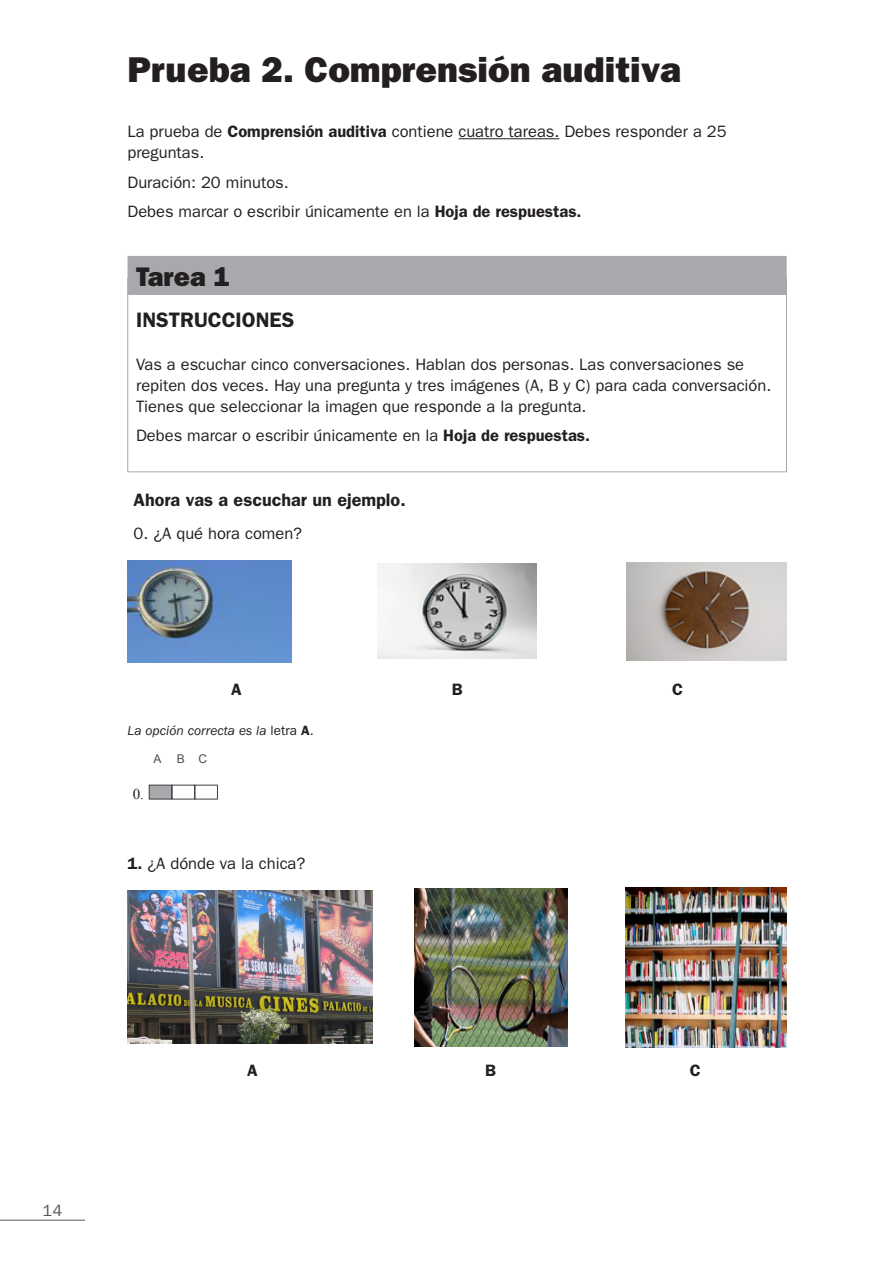
<style>
.page{position:relative;width:893px;height:1263px;background:#fff}
.page>*{position:absolute;margin:0;border:0;box-sizing:border-box;transform-origin:0 0}
.TÍTULO_PRUEBA{font:36px "ITC Franklin Gothic Std Hvy";color:#231f20}
.GENERAL-TAREA{font:27px "ITC Franklin Gothic Std Hvy";color:#231f20}
.GENERAL-APARTADO-INS{font:600 21px "ITC Franklin Gothic Std";color:#231f20}
.ENCABEZADO{font:600 18px "ITC Franklin Gothic Std";color:#231f20}
.GENERAL-PARRAFO-1{font:16.5px/21px "ITC Franklin Gothic Std";color:#231f20}
.TABLA-PARRAFO-IZQUIE{font:16.5px "ITC Franklin Gothic Std";color:#231f20}
.TABLA-PARRAFO-CENTRO{font:600 16.5px "ITC Franklin Gothic Std";color:#231f20}
.TABLA-PARRAFO-IZQUIE-2{font:600 16.5px "ITC Franklin Gothic Std";color:#231f20}
.t1{font:16.5px "ITC Franklin Gothic Std";color:#57585a}
.GENERAL-PARRAFO-1-2{font:15px "Times New Roman";color:#231f20}
.GENERAL-PARRAFO-1-3{font:italic 13.5px "ITC Franklin Gothic Std";color:#231f20}
.t2{font:12px "Arial";color:#4d4d4d}
.s1{font-weight:600}
.s2{font-style:normal}
.s3{font-weight:600;font-style:normal}
</style>
<div class="page">
<hr style="left:0;top:1220px;width:85px;height:1px;background:#57585a">
<hr style="left:458px;top:138px;width:101px;height:1px;background:#231f20">
<div style="left:128px;top:256px;width:659px;height:39px;background:#a8a9ad"></div>
<img style="left:128px;top:560px;width:164px;height:102px">
<img style="left:378px;top:564px;width:159px;height:95px">
<img style="left:627px;top:562px;width:160px;height:98px">
<div style="left:149px;top:785px;width:23px;height:14px;background:#a8a9ad;border:1px solid #3e3e3f"></div>
<img style="left:128px;top:890px;width:244px;height:153px">
<img style="left:414px;top:888px;width:153px;height:158px">
<img style="left:625px;top:887px;width:162px;height:160px">
<p class="TÍTULO_PRUEBA" style="left:127px;top:49px;width:555px">Prueba 2. Comprensión auditiva</p>
<p class="GENERAL-PARRAFO-1" style="left:127px;top:121px;width:601px">La prueba de <span class="s1">Comprensión auditiva</span> contiene cuatro tareas. Debes responder a 25 preguntas.</p>
<p class="GENERAL-PARRAFO-1" style="left:127px;top:172px;width:163px">Duración: 20 minutos.</p>
<p class="GENERAL-PARRAFO-1" style="left:127px;top:201px;width:456px">Debes marcar o escribir únicamente en la <span class="s1">Hoja de respuestas.</span></p>
<p class="GENERAL-TAREA" style="left:136px;top:261px;width:95px">Tarea 1</p>
<p class="GENERAL-APARTADO-INS" style="left:136px;top:308px;width:160px">INSTRUCCIONES</p>
<p class="GENERAL-PARRAFO-1" style="left:136px;top:354px;width:637px">Vas a escuchar cinco conversaciones. Hablan dos personas. Las conversaciones se repiten dos veces. Hay una pregunta y tres imágenes (A, B y C) para cada conversación.<br>Tienes que seleccionar la imagen que responde a la pregunta.</p>
<p class="GENERAL-PARRAFO-1" style="left:136px;top:425px;width:456px">Debes marcar o escribir únicamente en la <span class="s1">Hoja de respuestas.</span></p>
<p class="ENCABEZADO" style="left:134px;top:489px;width:274px">Ahora vas a escuchar un ejemplo.</p>
<p class="TABLA-PARRAFO-IZQUIE" style="left:134px;top:524px;width:170px">0. ¿A qué hora comen?</p>
<p class="TABLA-PARRAFO-CENTRO" style="left:231px;top:679px;width:12px">A</p>
<p class="TABLA-PARRAFO-CENTRO" style="left:452px;top:679px;width:12px">B</p>
<p class="TABLA-PARRAFO-CENTRO" style="left:672px;top:679px;width:12px">C</p>
<p class="GENERAL-PARRAFO-1-3" style="left:128px;top:723px;width:188px">La opción correcta es la <span class="s2">letra</span> <span class="s3">A</span><span class="s2">.</span></p>
<p class="GENERAL-PARRAFO-1-2" style="left:133px;top:784px;width:13px">0.</p>
<p class="t2" style="left:154px;top:751px;width:10px">A</p>
<p class="t2" style="left:177px;top:751px;width:32px">B C</p>
<p class="TABLA-PARRAFO-IZQUIE" style="left:128px;top:854px;width:179px"><span class="s1">1.</span> ¿A dónde va la chica?</p>
<p class="t1" style="left:43px;top:1200px;width:21px">14</p>
<p class="TABLA-PARRAFO-IZQUIE-2" style="left:247px;top:1061px;width:12px">A</p>
<p class="TABLA-PARRAFO-IZQUIE-2" style="left:485px;top:1061px;width:12px">B</p>
<p class="TABLA-PARRAFO-IZQUIE-2" style="left:690px;top:1061px;width:12px">C</p>
</div>
